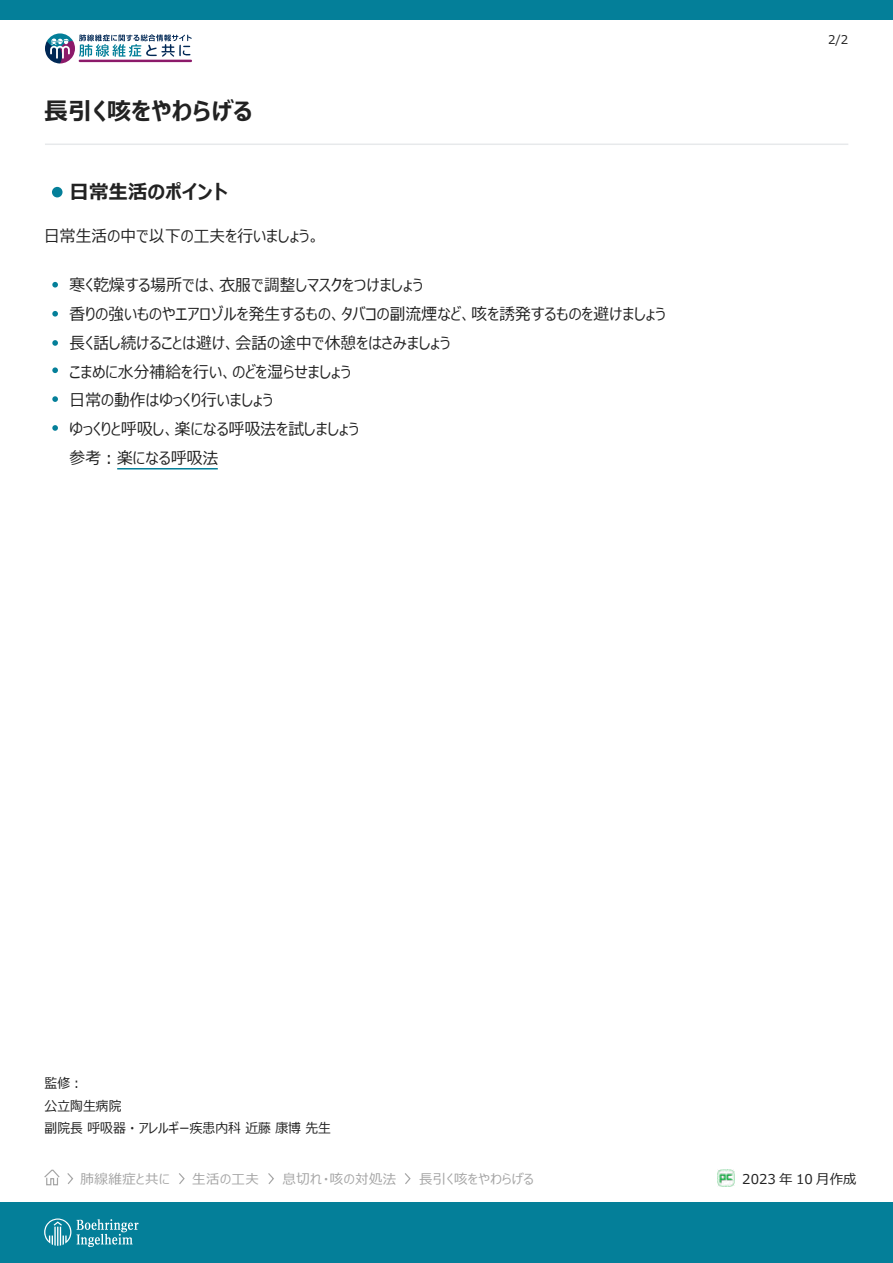
<style>
.page{position:relative;width:893px;height:1263px;background:#fff}
.page>*{position:absolute;margin:0;border:0;box-sizing:border-box;transform-origin:0 0}
.t1{font:700 24px "Meiryo UI";letter-spacing:.02em;color:#222}
.t2{font:700 19.5px "Meiryo UI";color:#222}
.t3{font:16.5px/28.8px "Meiryo UI";letter-spacing:.01em;color:#222;scale:.95 1}
.t4{font:13.5px/22.5px "Meiryo UI";color:#222;scale:.95 1}
.t5{font:13.5px "Meiryo UI";letter-spacing:.03em;color:#a5a5a5}
.t6{font:13.5px "Meiryo UI";color:#222}
.t7{font:12px "Meiryo UI";color:#222}
</style>
<div class="page">
<div style="left:0;top:0;width:893px;height:20px;background:#047f99"></div>
<div style="left:0;top:1202px;width:893px;height:61px;background:#047f99"></div>
<svg style="left:44px;top:1218px;width:27px;height:28px"></svg>
<svg style="left:77px;top:1219px;width:62px;height:28px"></svg>
<img style="left:718px;top:1169px;width:17px;height:17px">
<svg style="left:52px;top:282px;width:6px;height:6px"></svg>
<svg style="left:52px;top:311px;width:6px;height:6px"></svg>
<svg style="left:52px;top:367px;width:6px;height:6px"></svg>
<svg style="left:52px;top:396px;width:6px;height:6px"></svg>
<svg style="left:52px;top:425px;width:6px;height:6px"></svg>
<svg style="left:52px;top:340px;width:6px;height:6px"></svg>
<hr style="left:117px;top:468px;width:101px;height:1px;background:#047f99">
<svg style="left:44px;top:1169px;width:29px;height:17px"></svg>
<svg style="left:268px;top:1173px;width:6px;height:11px"></svg>
<svg style="left:405px;top:1173px;width:6px;height:11px"></svg>
<svg style="left:179px;top:1173px;width:6px;height:11px"></svg>
<svg style="left:45px;top:33px;width:147px;height:30px"></svg>
<hr style="left:45px;top:144px;width:803px;height:1px;background:#e7e9eb">
<div style="left:52px;top:187px;width:11px;height:10px;background:#047f99;border-radius:50%"></div>
<h1 class="t1" style="left:44px;top:95px;width:210px">長引く咳をやわらげる</h1>
<p class="t2" style="left:70px;top:179px;width:159px">日常生活のポイント</p>
<p class="t3" style="left:44px;top:222px;width:292px">日常生活の中で以下の工夫を行いましょう。</p>
<p class="t3" style="left:70px;top:272px;width:629px">寒く乾燥する場所では、衣服で調整しマスクをつけましょう<br>香りの強いものやエアロゾルを発生するもの、タバコの副流煙など、咳を誘発するものを避けましょう長く話し続けることは避け、会話の途中で休憩をはさみましょう<br>こまめに水分補給を行い、のどを湿らせましょう<br>日常の動作はゆっくり行いましょう<br>ゆっくりと呼吸し、楽になる呼吸法を試しましょう<br>参考︓楽になる呼吸法</p>
<p class="t7" style="left:828px;top:32px;width:22px">2/2</p>
<p class="t4" style="left:45px;top:1072px;width:303px">監修︓<br>公立陶生病院<br>副院長 呼吸器・アレルギー疾患内科 近藤 康博 先生</p>
<p class="t5" style="left:81px;top:1169px;width:91px">肺線維症と共に</p>
<p class="t5" style="left:192px;top:1169px;width:68px">生活の工夫</p>
<p class="t5" style="left:282px;top:1169px;width:115px">息切れ・咳の対処法</p>
<p class="t5" style="left:419px;top:1169px;width:116px">長引く咳をやわらげる</p>
<p class="t6" style="left:742px;top:1169px;width:116px">2023 年 10 月作成</p>
</div>
